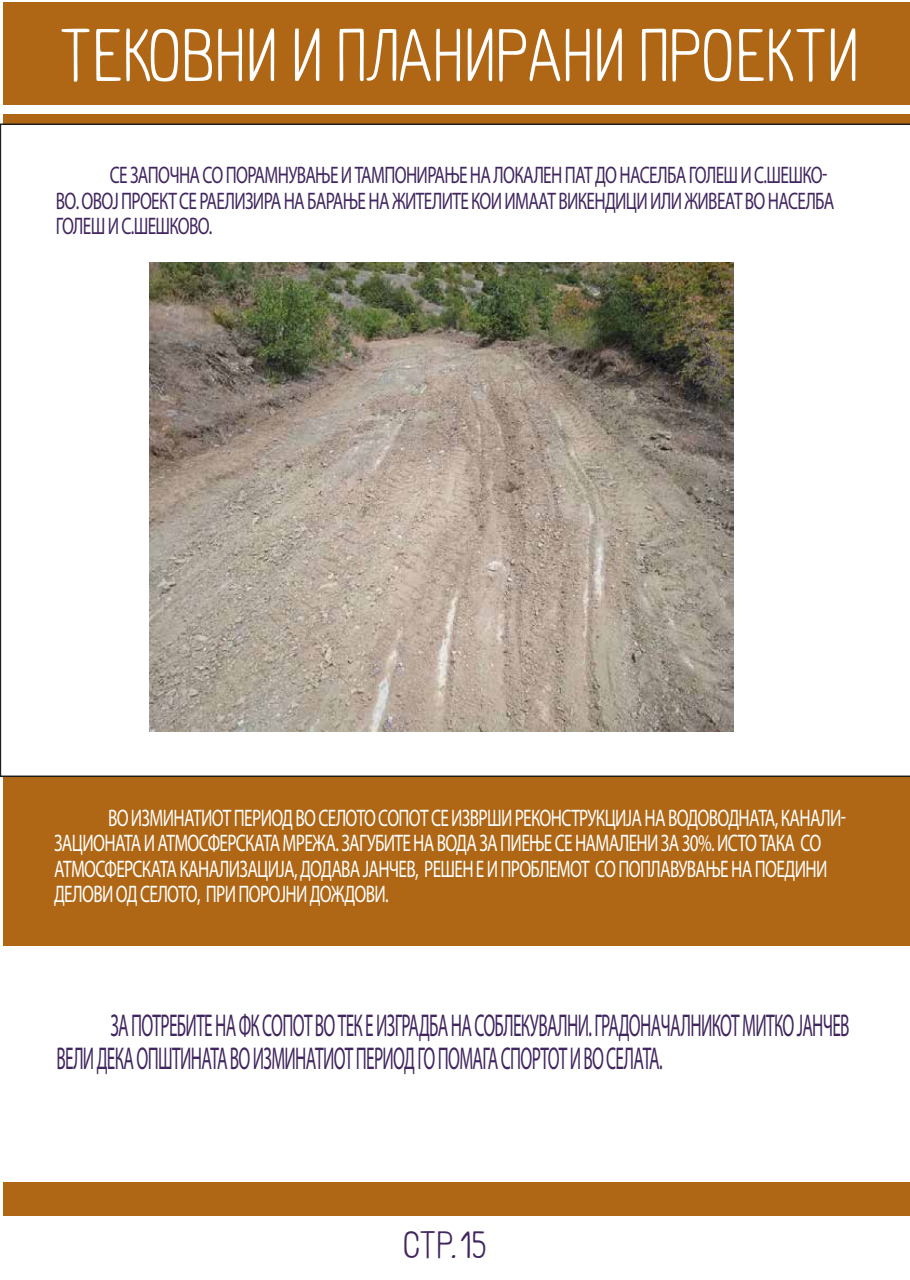
<style>
.page{position:relative;width:910px;height:1280px;background:#fff}
.page>*{position:absolute;margin:0;border:0;box-sizing:border-box;transform-origin:0 0}
.t1{font:68.85px "Karma Kasha";color:#fff}
.t2{font:35.55px "Karma Kasha";color:#41265f}
.t3{font:31.65px/33.6px "Myriad Pro";letter-spacing:-.04em;color:#41265f;scale:.55 1}
.t4{font:24px/25.5px "Myriad Pro";letter-spacing:-.04em;color:#fff;scale:.72 1}
.t5{font:24px/25.5px "Myriad Pro";letter-spacing:-.04em;color:#41265f;scale:.72 1}
</style>
<div class="page">
<div style="left:3px;top:2px;width:907px;height:1278px;background:#af6716"></div>
<div style="left:0;top:124px;width:910px;height:653px;background:#fff"></div>
<div style="left:0;top:1216px;width:910px;height:64px;background:#fff"></div>
<div style="left:1px;top:946px;width:909px;height:235px;background:#fff"></div>
<div style="left:0;top:105px;width:910px;height:8px;background:#fff"></div>
<img style="left:150px;top:262px;width:584px;height:470px">
<h1 class="t1" style="left:60px;top:17px;width:800px">ТЕКОВНИ И ПЛАНИРАНИ ПРОЕКТИ</h1>
<p class="t5" style="left:56px;top:162px;width:1083px;text-indent:54px">СЕ ЗАПОЧНА СО ПОРАМНУВАЊЕ И ТАМПОНИРАЊЕ НА ЛОКАЛЕН ПАТ ДО НАСЕЛБА ГОЛЕШ И С.ШЕШКО-<br>ВО. ОВОЈ ПРОЕКТ СЕ РАЕЛИЗИРА НА БАРАЊЕ НА ЖИТЕЛИТЕ КОИ ИМААТ ВИКЕНДИЦИ ИЛИ ЖИВЕАТ ВО НАСЕЛБА<br>ГОЛЕШ И С.ШЕШКОВО.</p>
<p class="t4" style="left:54px;top:804px;width:1102px;text-indent:54px">ВО ИЗМИНАТИОТ ПЕРИОД ВО СЕЛОТО СОПОТ СЕ ИЗВРШИ РЕКОНСТРУКЦИЈА НА ВОДОВОДНАТА, КАНАЛИ-ЗАЦИОНАТА И АТМОСФЕРСКАТА МРЕЖА. ЗАГУБИТЕ НА ВОДА ЗА ПИЕЊЕ СЕ НАМАЛЕНИ ЗА 30%. ИСТО ТАКА СО АТМОСФЕРСКАТА КАНАЛИЗАЦИЈА, ДОДАВА ЈАНЧЕВ, РЕШЕН Е И ПРОБЛЕМОТ СО ПОПЛАВУВАЊЕ НА ПОЕДИНИ ДЕЛОВИ ОД СЕЛОТО, ПРИ ПОРОЈНИ ДОЖДОВИ.</p>
<h3 class="t3" style="left:56px;top:1008px;width:1444px;text-indent:54px">ЗА ПОТРЕБИТЕ НА ФК СОПОТ ВО ТЕК Е ИЗГРАДБА НА СОБЛЕКУВАЛНИ. ГРАДОНАЧАЛНИКОТ МИТКО ЈАНЧЕВ<br>ВЕЛИ ДЕКА ОПШТИНАТА ВО ИЗМИНАТИОТ ПЕРИОД ГО ПОМАГА СПОРТОТ И ВО СЕЛАТА.</h3>
<h2 class="t2" style="left:403px;top:1225px;width:86px">СТР.15</h2>
</div>
